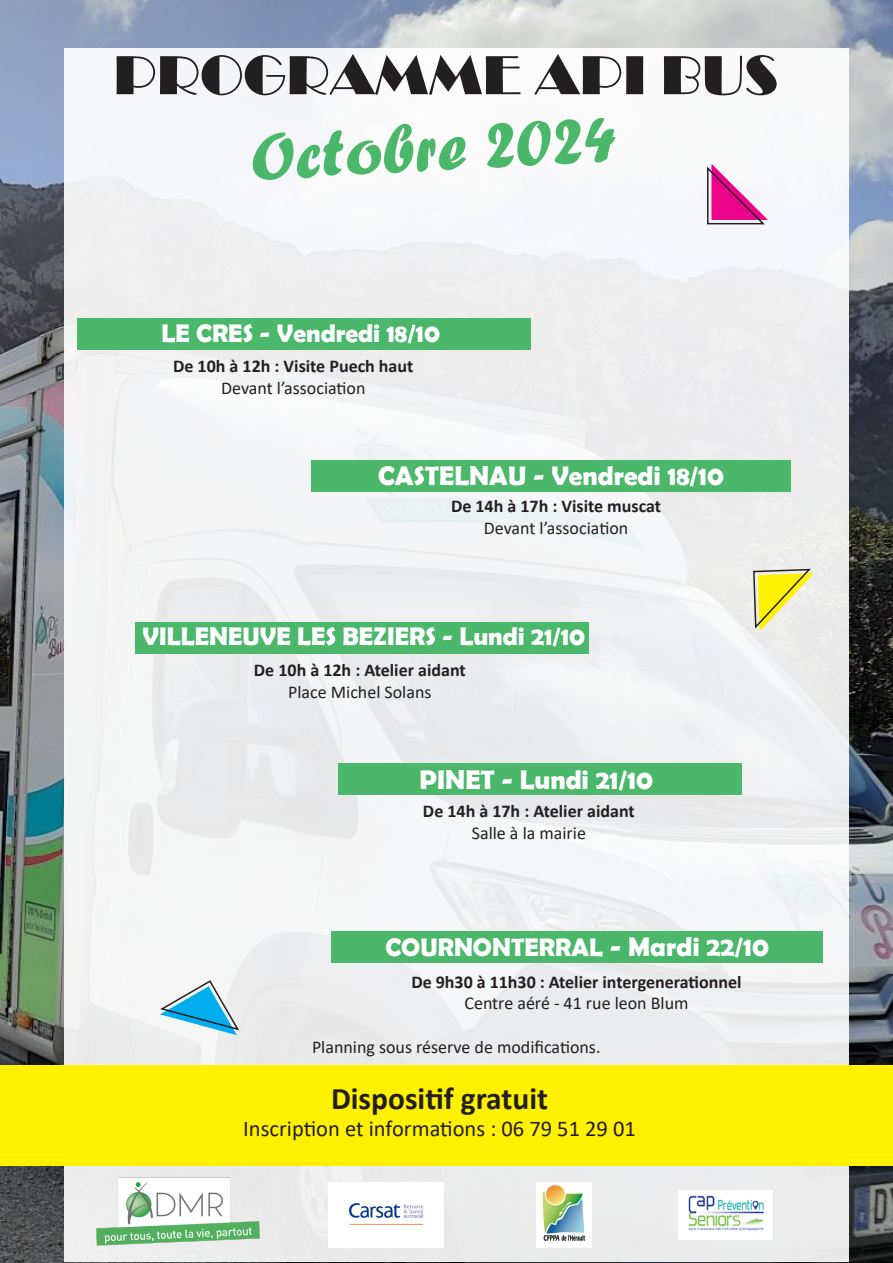
<style>
.page{position:relative;width:893px;height:1263px;background:#fff}
.page>*{position:absolute;margin:0;border:0;box-sizing:border-box;transform-origin:0 0}
.t1{font:69px "Forte";color:#4ab76a}
.t2{font:57px "Broadway";color:#231f20}
.t3{font:700 31.5px "Calibri";color:#231f20}
.t4{font:700 27px "Berlin Sans FB Demi";color:#fff}
.t5{font:700 25.5px "Berlin Sans FB Demi";color:#fff}
.t6{font:22.5px "Calibri";color:#231f20}
.t7{font:700 18px "Calibri";color:#231f20}
.t8{font:18px "Calibri";color:#231f20}
.s1{font-size:27px}
</style>
<div class="page">
<img style="left:1px;top:0;width:892px;height:1263px">
<div style="left:64px;top:49px;width:785px;height:1213px;background:#f1f3f3"></div>
<img style="left:536px;top:1182px;width:56px;height:66px">
<img style="left:678px;top:1190px;width:95px;height:49px">
<img style="left:328px;top:1182px;width:116px;height:65px">
<svg style="left:707px;top:164px;width:61px;height:61px"></svg>
<svg style="left:752px;top:567px;width:62px;height:64px"></svg>
<svg style="left:160px;top:980px;width:80px;height:55px"></svg>
<img style="left:96px;top:1176px;width:167px;height:70px">
<div style="left:0;top:1065px;width:892px;height:100px;background:#fff101"></div>
<div style="left:77px;top:318px;width:453px;height:32px;background:#4ab76a"></div>
<div style="left:311px;top:460px;width:480px;height:32px;background:#4ab76a"></div>
<div style="left:135px;top:622px;width:454px;height:31px;background:#4ab76a"></div>
<img style="left:0;top:0;width:1px;height:1263px">
<div style="left:338px;top:763px;width:404px;height:32px;background:#4ab76a"></div>
<div style="left:332px;top:931px;width:491px;height:32px;background:#4ab76a"></div>
<p class="t2" style="left:113px;top:42px;width:666px">PROGRAMME API BUS</p>
<p class="t1" style="left:249px;top:117px;width:368px;rotate:-3deg">Octobre 2024</p>
<p class="t5" style="left:161px;top:318px;width:280px">LE CRES - Vendredi 18/10</p>
<p class="t7" style="left:173px;top:353px;width:242px">De 10h à 12h : Visite Puech haut</p>
<p class="t8" style="left:221px;top:375px;width:146px">Devant l’association</p>
<p class="t4" style="left:378px;top:460px;width:348px">CASTELNAU - Vendredi 18/10</p>
<p class="t7" style="left:451px;top:494px;width:212px">De 14h à 17h : Visite muscat</p>
<p class="t8" style="left:484px;top:516px;width:146px">Devant l’association</p>
<p class="t5" style="left:143px;top:622px;width:444px">VILLENEUVE LES BEZIERS - Lundi 21/10</p>
<p class="t7" style="left:254px;top:657px;width:213px">De 10h à 12h : Atelier aidant</p>
<p class="t8" style="left:288px;top:679px;width:145px">Place Michel Solans</p>
<p class="t4" style="left:420px;top:763px;width:235px">PINET - Lundi 21/10</p>
<p class="t7" style="left:423px;top:798px;width:213px">De 14h à 17h : Atelier aidant</p>
<p class="t8" style="left:472px;top:820px;width:116px">Salle à la mairie</p>
<p class="t5" style="left:385px;top:933px;width:385px">COURNONTERRAL <span class="s1">- Mardi 22/10</span></p>
<p class="t7" style="left:411px;top:969px;width:332px">De 9h30 à 11h30 : Atelier intergenerationnel</p>
<p class="t8" style="left:464px;top:991px;width:226px">Centre aéré - 41 rue leon Blum</p>
<p class="t8" style="left:312px;top:1035px;width:290px">Planning sous réserve de modifications.</p>
<p class="t3" style="left:331px;top:1076px;width:219px">Dispositif gratuit</p>
<p class="t6" style="left:243px;top:1113px;width:394px">Inscription et informations : 06 79 51 29 01</p>
</div>
